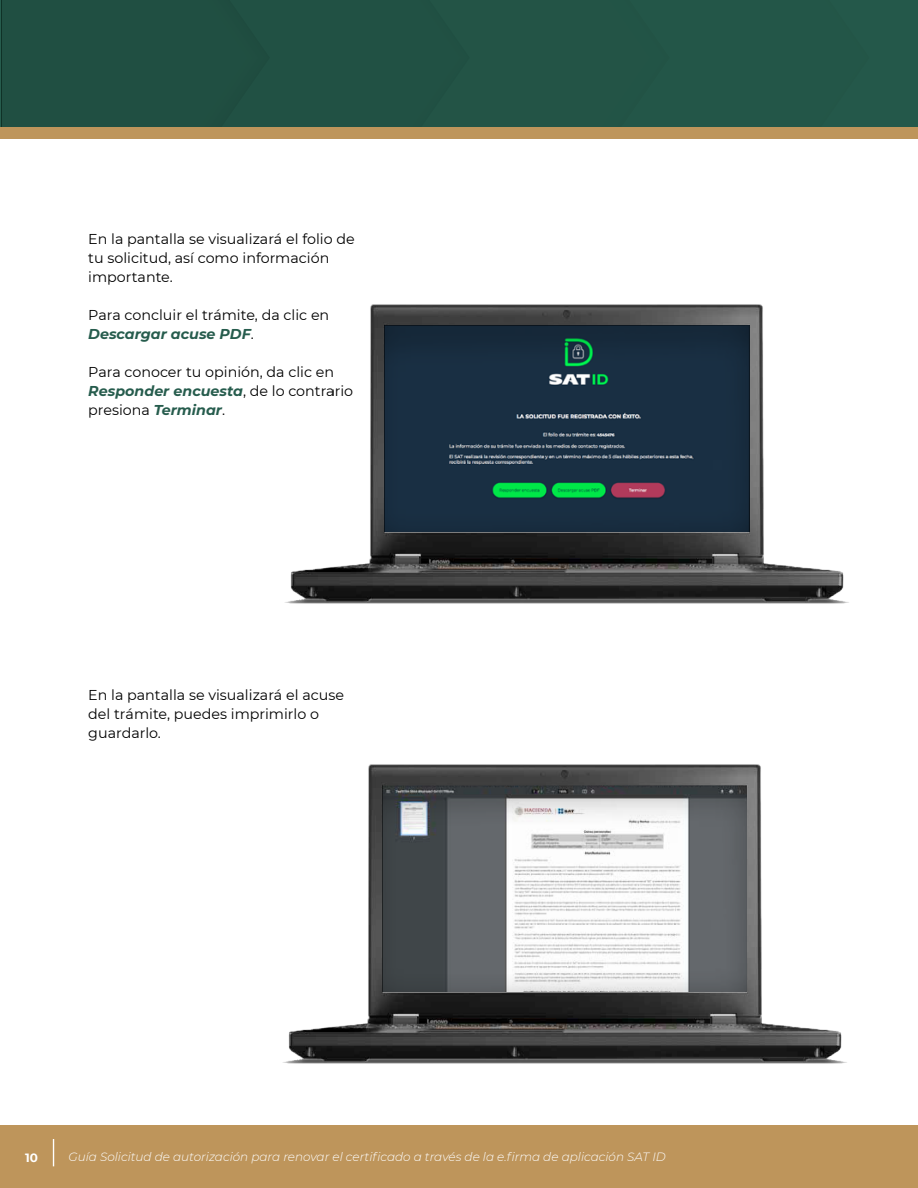
<style>
.page{position:relative;width:918px;height:1188px;background:#fff}
.page>*{position:absolute;margin:0;border:0;box-sizing:border-box;transform-origin:0 0}
.t1{font:14.25px/19px "Montserrat";color:#000}
.t2{font:italic 300 12px "Montserrat";color:#fff}
.t3{font:700 12px "Montserrat";color:#fff}
.s1{font-weight:700;font-style:italic;color:#265c4d}
</style>
<div class="page">
<div style="left:2px;top:0;width:916px;height:127px;background:#225446"></div>
<div style="left:0;top:127px;width:918px;height:12px;background:#be955b"></div>
<div style="left:0;top:1125px;width:918px;height:63px;background:#be955b"></div>
<svg style="left:53px;top:1139px;width:1px;height:27px"></svg>
<img style="left:285px;top:304px;width:564px;height:300px">
<img style="left:385px;top:325px;width:364px;height:206px">
<img style="left:283px;top:764px;width:564px;height:300px">
<img style="left:382px;top:786px;width:365px;height:206px">
<p class="t1" style="left:88px;top:229px;width:268px">En la pantalla se visualizará el folio de tu solicitud, así como información importante.</p>
<p class="t1" style="left:88px;top:305px;width:242px">Para concluir el trámite, da clic en<br><span class="s1">Descargar acuse PDF</span>.</p>
<p class="t1" style="left:88px;top:362px;width:266px">Para conocer tu opinión, da clic en<br><span class="s1">Responder encuesta</span>, de lo contrario presiona <span class="s1">Terminar</span>.</p>
<p class="t1" style="left:88px;top:685px;width:257px">En la pantalla se visualizará el acuse del trámite, puedes imprimirlo o guardarlo.</p>
<p class="t3" style="left:25px;top:1149px;width:14px">10</p>
<p class="t2" style="left:68px;top:1148px;width:599px">Guía Solicitud de autorización para renovar el certificado a través de la e.firma de aplicación SAT ID</p>
</div>
